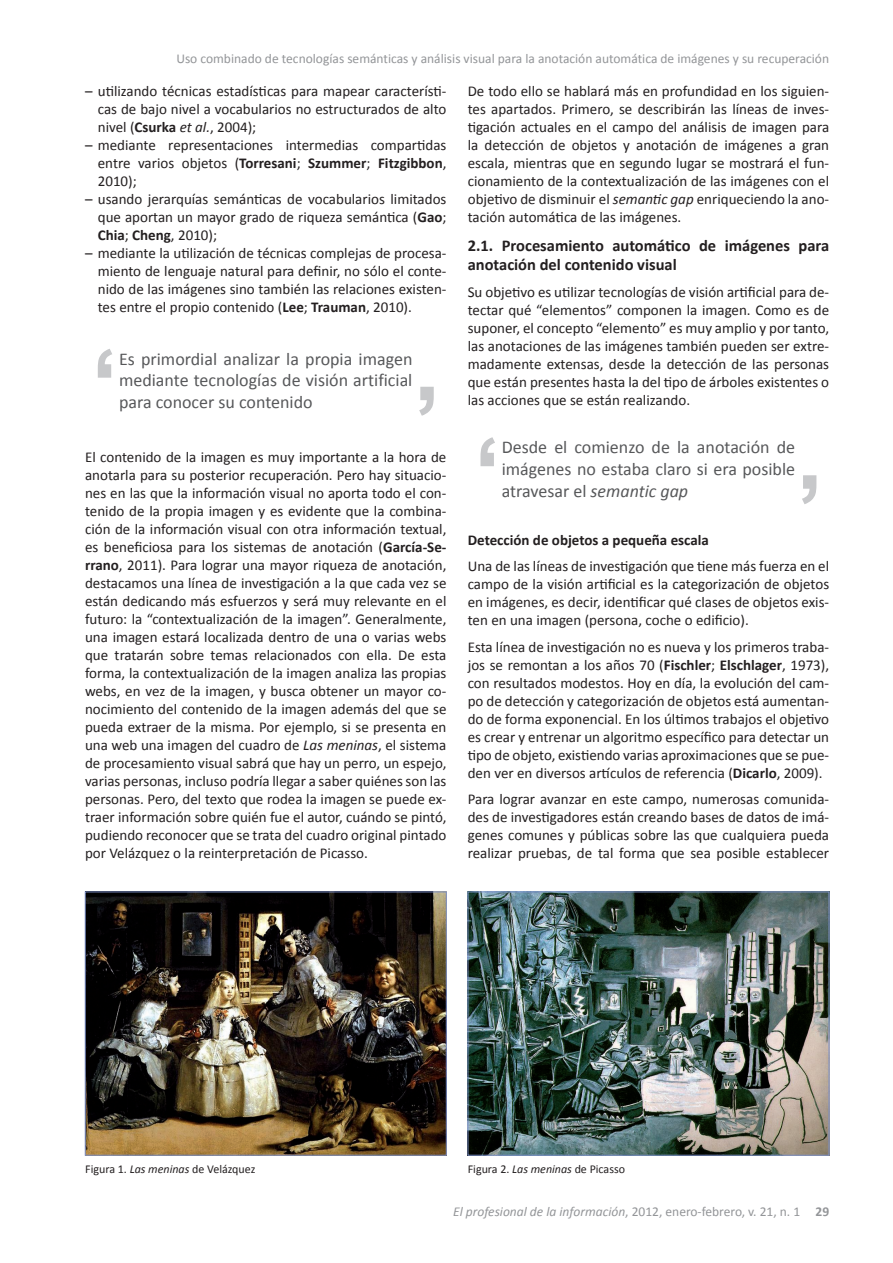
<style>
.page{position:relative;width:893px;height:1263px;background:#fff}
.page>*{position:absolute;margin:0;border:0;box-sizing:border-box;transform-origin:0 0}
.t1{font:18px/21.6px "Calibri";color:#57585a;text-align:justify}
.t2{font:700 16.5px/19.8px "Calibri";color:#231f20}
.t3{font:15px/18px "Calibri";color:#231f20;text-align:justify}
.t4{font:700 15px "Calibri";color:#231f20}
.t5{font:13.5px "Calibri";color:#939598}
.t6{font:italic 13.5px "Calibri";color:#939598}
.t7{font:12px "Calibri";color:#231f20}
.s1{font-weight:700}
.s2{font-style:italic}
.s3{font-style:normal}
.s4{font-weight:700;font-style:normal}
</style>
<div class="page">
<svg style="left:419px;top:387px;width:15px;height:29px"></svg>
<svg style="left:98px;top:349px;width:14px;height:29px"></svg>
<img style="left:87px;top:894px;width:357px;height:259px">
<img style="left:470px;top:894px;width:357px;height:259px">
<div style="left:468px;top:892px;width:361px;height:263px;border:1px solid #7c90c8"></div>
<svg style="left:802px;top:475px;width:14px;height:29px"></svg>
<svg style="left:480px;top:437px;width:15px;height:29px"></svg>
<p class="t5" style="left:176px;top:50px;width:654px">Uso combinado de tecnologías semánticas y análisis visual para la anotación automática de imágenes y su recuperación</p>
<p class="t3" style="left:98px;top:82px;width:350px;text-indent:-13px">– utilizando técnicas estadísticas para mapear característi&shy;cas de bajo nivel a vocabularios no estructurados de alto nivel (<span class="s1">Csurka</span> <span class="s2">et al.</span>, 2004);</p>
<p class="t3" style="left:98px;top:136px;width:350px;text-indent:-13px">– mediante representaciones intermedias compartidas entre varios objetos (<span class="s1">Torresani</span>; <span class="s1">Szummer</span>; <span class="s1">Fitzgibbon</span>, 2010);</p>
<p class="t3" style="left:98px;top:190px;width:350px;text-indent:-13px">– usando jerarquías semánticas de vocabularios limitados que aportan un mayor grado de riqueza semántica (<span class="s1">Gao</span>; <span class="s1">Chia</span>; <span class="s1">Cheng</span>, 2010);</p>
<p class="t3" style="left:98px;top:244px;width:350px;text-indent:-13px">– mediante la utilización de técnicas complejas de procesa&shy;miento de lenguaje natural para definir, no sólo el conte&shy;nido de las imágenes sino también las relaciones existen&shy;tes entre el propio contenido (<span class="s1">Lee</span>; <span class="s1">Trauman</span>, 2010).</p>
<p class="t1" style="left:119px;top:348px;width:295px">Es primordial analizar la propia imagen mediante tecnologías de visión artificial para conocer su contenido</p>
<p class="t3" style="left:85px;top:448px;width:363px">El contenido de la imagen es muy importante a la hora de anotarla para su posterior recuperación. Pero hay situacio&shy;nes en las que la información visual no aporta todo el con&shy;tenido de la propia imagen y es evidente que la combina&shy;ción de la información visual con otra información textual, es beneficiosa para los sistemas de anotación (<span class="s1">García-Se&shy;rrano</span>, 2011). Para lograr una mayor riqueza de anotación, destacamos una línea de investigación a la que cada vez se están dedicando más esfuerzos y será muy relevante en el futuro: la “contextualización de la imagen”. Generalmente, una imagen estará localizada dentro de una o varias webs que tratarán sobre temas relacionados con ella. De esta forma, la contextualización de la imagen analiza las propias webs, en vez de la imagen, y busca obtener un mayor co&shy;nocimiento del contenido de la imagen además del que se pueda extraer de la misma. Por ejemplo, si se presenta en una web una imagen del cuadro de <span class="s2">Las meninas</span>, el sistema de procesamiento visual sabrá que hay un perro, un espejo, varias personas, incluso podría llegar a saber quiénes son las personas. Pero, del texto que rodea la imagen se puede ex&shy;traer información sobre quién fue el autor, cuándo se pintó, pudiendo reconocer que se trata del cuadro original pintado por Velázquez o la reinterpretación de Picasso.</p>
<p class="t3" style="left:468px;top:82px;width:363px">De todo ello se hablará más en profundidad en los siguien&shy;tes apartados. Primero, se describirán las líneas de inves&shy;tigación actuales en el campo del análisis de imagen para la detección de objetos y anotación de imágenes a gran escala, mientras que en segundo lugar se mostrará el fun&shy;cionamiento de la contextualización de las imágenes con el objetivo de disminuir el <span class="s2">semantic gap</span> enriqueciendo la ano&shy;tación automática de las imágenes.</p>
<p class="t2" style="left:468px;top:235px;width:363px">2.1. Procesamiento automático de imágenes para anotación del contenido visual</p>
<p class="t3" style="left:468px;top:283px;width:363px">Su objetivo es utilizar tecnologías de visión artificial para de&shy;tectar qué “elementos” componen la imagen. Como es de suponer, el concepto “elemento” es muy amplio y por tanto, las anotaciones de las imágenes también pueden ser extre&shy;madamente extensas, desde la detección de las personas que están presentes hasta la del tipo de árboles existentes o las acciones que se están realizando.</p>
<p class="t1" style="left:502px;top:437px;width:295px">Desde el comienzo de la anotación de imágenes no estaba claro si era posible atravesar el <span class="s2">semantic gap</span></p>
<p class="t4" style="left:468px;top:530px;width:243px">Detección de objetos a pequeña escala</p>
<p class="t3" style="left:468px;top:557px;width:363px">Una de las líneas de investigación que tiene más fuerza en el campo de la visión artificial es la categorización de objetos en imágenes, es decir, identificar qué clases de objetos exis&shy;ten en una imagen (persona, coche o edificio).</p>
<p class="t3" style="left:468px;top:638px;width:363px">Esta línea de investigación no es nueva y los primeros traba&shy;jos se remontan a los años 70 (<span class="s1">Fischler</span>; <span class="s1">Elschlager</span>, 1973), con resultados modestos. Hoy en día, la evolución del cam&shy;po de detección y categorización de objetos está aumentan&shy;do de forma exponencial. En los últimos trabajos el objetivo es crear y entrenar un algoritmo específico para detectar un tipo de objeto, existiendo varias aproximaciones que se pue&shy;den ver en diversos artículos de referencia (<span class="s1">Dicarlo</span>, 2009).</p>
<p class="t3" style="left:468px;top:790px;width:363px">Para lograr avanzar en este campo, numerosas comunida&shy;des de investigadores están creando bases de datos de imá&shy;genes comunes y públicas sobre las que cualquiera pueda realizar pruebas, de tal forma que sea posible establecer</p>
<p class="t7" style="left:85px;top:1161px;width:172px">Figura 1. <span class="s2">Las meninas</span> de Velázquez</p>
<p class="t7" style="left:468px;top:1161px;width:159px">Figura 2. <span class="s2">Las meninas</span> de Picasso</p>
<p class="t6" style="left:453px;top:1202px;width:377px">El profesional de la información<span class="s3">, 2012, enero-febrero, v. 21, n. 1</span> <span class="s4">29</span></p>
</div>
